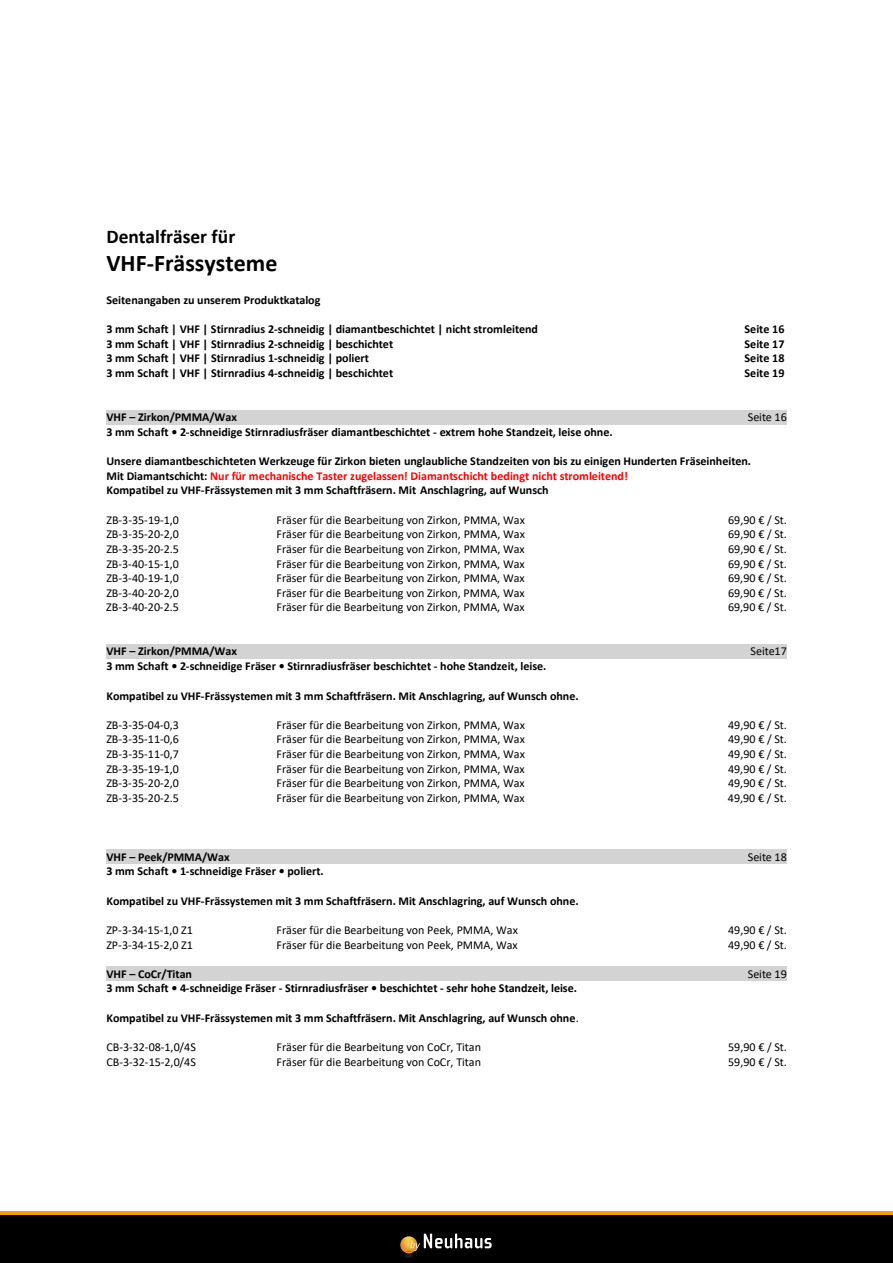
<style>
.page{position:relative;width:893px;height:1263px;background:#fff}
.page>*{position:absolute;margin:0;border:0;box-sizing:border-box;transform-origin:0 0}
.t1{font:700 24px "Calibri";color:#000}
.t2{font:700 19.5px "Calibri";color:#000}
.t3{font:700 12px/14.7px "Calibri";color:#000}
.t4{font:12px "Calibri";letter-spacing:-.005em;color:#000}
.s1{color:#f00}
.s2{font-weight:400}
</style>
<div class="page">
<div style="left:106px;top:410px;width:681px;height:14px;background:#d3d3d3"></div>
<div style="left:106px;top:644px;width:681px;height:15px;background:#d3d3d3"></div>
<div style="left:106px;top:849px;width:681px;height:15px;background:#d3d3d3"></div>
<div style="left:106px;top:966px;width:681px;height:15px;background:#d3d3d3"></div>
<div style="left:0;top:1212px;width:893px;height:51px;background:#000"></div>
<hr style="left:0;top:1212px;width:893px;height:3px;background:#f59c00">
<img style="left:400px;top:1239px;width:3px;height:12px">
<svg style="left:403px;top:1233px;width:89px;height:25px"></svg>
<h2 class="t2" style="left:106px;top:223px;width:130px">Dentalfräser für</h2>
<h1 class="t1" style="left:106px;top:246px;width:172px">VHF-Frässysteme</h1>
<p class="t3" style="left:106px;top:292px;width:216px">Seitenangaben zu unserem Produktkatalog</p>
<p class="t3" style="left:106px;top:322px;width:433px">3 mm Schaft | VHF | Stirnradius 2-schneidig | diamantbeschichtet | nicht stromleitend</p>
<p class="t3" style="left:744px;top:322px;width:41px">Seite 16</p>
<p class="t3" style="left:106px;top:336px;width:288px">3 mm Schaft | VHF | Stirnradius 2-schneidig | beschichtet</p>
<p class="t3" style="left:744px;top:336px;width:41px">Seite 17</p>
<p class="t3" style="left:106px;top:351px;width:264px">3 mm Schaft | VHF | Stirnradius 1-schneidig | poliert</p>
<p class="t3" style="left:744px;top:351px;width:41px">Seite 18</p>
<p class="t3" style="left:106px;top:366px;width:288px">3 mm Schaft | VHF | Stirnradius 4-schneidig | beschichtet</p>
<p class="t3" style="left:744px;top:366px;width:41px">Seite 19</p>
<p class="t3" style="left:106px;top:409px;width:132px">VHF – Zirkon/PMMA/Wax</p>
<p class="t4" style="left:748px;top:409px;width:41px">Seite 16</p>
<p class="t3" style="left:106px;top:424px;width:508px">3 mm Schaft • 2-schneidige Stirnradiusfräser diamantbeschichtet - extrem hohe Standzeit, leise ohne.</p>
<p class="t3" style="left:106px;top:453px;width:646px">Unsere diamantbeschichteten Werkzeuge für Zirkon bieten unglaubliche Standzeiten von bis zu einigen Hunderten Fräseinheiten.<br>Mit Diamantschicht: <span class="s1">Nur für mechanische Taster zugelassen! Diamantschicht bedingt nicht stromleitend!<br></span>Kompatibel zu VHF-Frässystemen mit 3 mm Schaftfräsern. Mit Anschlagring, auf Wunsch</p>
<p class="t4" style="left:106px;top:511px;width:74px">ZB-3-35-19-1,0</p>
<p class="t4" style="left:277px;top:511px;width:250px">Fräser für die Bearbeitung von Zirkon, PMMA, Wax</p>
<p class="t4" style="left:728px;top:511px;width:60px">69,90 € / St.</p>
<p class="t4" style="left:106px;top:526px;width:74px">ZB-3-35-20-2,0</p>
<p class="t4" style="left:277px;top:526px;width:250px">Fräser für die Bearbeitung von Zirkon, PMMA, Wax</p>
<p class="t4" style="left:728px;top:526px;width:60px">69,90 € / St.</p>
<p class="t4" style="left:106px;top:541px;width:74px">ZB-3-35-20-2.5</p>
<p class="t4" style="left:277px;top:541px;width:250px">Fräser für die Bearbeitung von Zirkon, PMMA, Wax</p>
<p class="t4" style="left:728px;top:541px;width:60px">69,90 € / St.</p>
<p class="t4" style="left:106px;top:555px;width:74px">ZB-3-40-15-1,0</p>
<p class="t4" style="left:276px;top:555px;width:250px">Fräser für die Bearbeitung von Zirkon, PMMA, Wax</p>
<p class="t4" style="left:728px;top:555px;width:60px">69,90 € / St.</p>
<p class="t4" style="left:106px;top:570px;width:74px">ZB-3-40-19-1,0</p>
<p class="t4" style="left:276px;top:570px;width:250px">Fräser für die Bearbeitung von Zirkon, PMMA, Wax</p>
<p class="t4" style="left:728px;top:570px;width:60px">69,90 € / St.</p>
<p class="t4" style="left:106px;top:584px;width:74px">ZB-3-40-20-2,0</p>
<p class="t4" style="left:276px;top:584px;width:250px">Fräser für die Bearbeitung von Zirkon, PMMA, Wax</p>
<p class="t4" style="left:728px;top:584px;width:60px">69,90 € / St.</p>
<p class="t4" style="left:106px;top:599px;width:74px">ZB-3-40-20-2.5</p>
<p class="t4" style="left:276px;top:599px;width:250px">Fräser für die Bearbeitung von Zirkon, PMMA, Wax</p>
<p class="t4" style="left:728px;top:599px;width:60px">69,90 € / St.</p>
<p class="t3" style="left:106px;top:644px;width:132px">VHF – Zirkon/PMMA/Wax</p>
<p class="t4" style="left:750px;top:643px;width:38px">Seite17</p>
<p class="t3" style="left:106px;top:659px;width:442px">3 mm Schaft • 2-schneidige Fräser • Stirnradiusfräser beschichtet - hohe Standzeit, leise.</p>
<p class="t3" style="left:106px;top:688px;width:474px">Kompatibel zu VHF-Frässystemen mit 3 mm Schaftfräsern. Mit Anschlagring, auf Wunsch ohne.</p>
<p class="t4" style="left:106px;top:716px;width:74px">ZB-3-35-04-0,3</p>
<p class="t4" style="left:277px;top:716px;width:250px">Fräser für die Bearbeitung von Zirkon, PMMA, Wax</p>
<p class="t4" style="left:728px;top:716px;width:60px">49,90 € / St.</p>
<p class="t4" style="left:106px;top:731px;width:74px">ZB-3-35-11-0,6</p>
<p class="t4" style="left:277px;top:731px;width:250px">Fräser für die Bearbeitung von Zirkon, PMMA, Wax</p>
<p class="t4" style="left:728px;top:731px;width:60px">49,90 € / St.</p>
<p class="t4" style="left:106px;top:746px;width:74px">ZB-3-35-11-0,7</p>
<p class="t4" style="left:277px;top:746px;width:250px">Fräser für die Bearbeitung von Zirkon, PMMA, Wax</p>
<p class="t4" style="left:728px;top:746px;width:60px">49,90 € / St.</p>
<p class="t4" style="left:106px;top:760px;width:74px">ZB-3-35-19-1,0</p>
<p class="t4" style="left:277px;top:760px;width:250px">Fräser für die Bearbeitung von Zirkon, PMMA, Wax</p>
<p class="t4" style="left:728px;top:760px;width:60px">49,90 € / St.</p>
<p class="t4" style="left:106px;top:775px;width:74px">ZB-3-35-20-2,0</p>
<p class="t4" style="left:276px;top:775px;width:250px">Fräser für die Bearbeitung von Zirkon, PMMA, Wax</p>
<p class="t4" style="left:728px;top:775px;width:60px">49,90 € / St.</p>
<p class="t4" style="left:106px;top:790px;width:74px">ZB-3-35-20-2.5</p>
<p class="t4" style="left:276px;top:790px;width:250px">Fräser für die Bearbeitung von Zirkon, PMMA, Wax</p>
<p class="t4" style="left:728px;top:790px;width:60px">49,90 € / St.</p>
<p class="t3" style="left:106px;top:849px;width:125px">VHF – Peek/PMMA/Wax</p>
<p class="t4" style="left:748px;top:848px;width:41px">Seite 18</p>
<p class="t3" style="left:106px;top:864px;width:219px">3 mm Schaft • 1-schneidige Fräser • poliert.</p>
<p class="t3" style="left:106px;top:893px;width:474px">Kompatibel zu VHF-Frässystemen mit 3 mm Schaftfräsern. Mit Anschlagring, auf Wunsch ohne.</p>
<p class="t4" style="left:106px;top:922px;width:88px">ZP-3-34-15-1,0 Z1</p>
<p class="t4" style="left:277px;top:922px;width:243px">Fräser für die Bearbeitung von Peek, PMMA, Wax</p>
<p class="t4" style="left:728px;top:922px;width:60px">49,90 € / St.</p>
<p class="t4" style="left:106px;top:936px;width:88px">ZP-3-34-15-2,0 Z1</p>
<p class="t4" style="left:277px;top:936px;width:243px">Fräser für die Bearbeitung von Peek, PMMA, Wax</p>
<p class="t4" style="left:728px;top:936px;width:60px">49,90 € / St.</p>
<p class="t3" style="left:106px;top:966px;width:87px">VHF – CoCr/Titan</p>
<p class="t4" style="left:748px;top:965px;width:41px">Seite 19</p>
<p class="t3" style="left:106px;top:981px;width:472px">3 mm Schaft • 4-schneidige Fräser - Stirnradiusfräser • beschichtet - sehr hohe Standzeit, leise.</p>
<p class="t3" style="left:106px;top:1010px;width:474px">Kompatibel zu VHF-Frässystemen mit 3 mm Schaftfräsern. Mit Anschlagring, auf Wunsch ohne<span class="s2">.</span></p>
<p class="t4" style="left:106px;top:1039px;width:91px">CB-3-32-08-1,0/4S</p>
<p class="t4" style="left:277px;top:1039px;width:206px">Fräser für die Bearbeitung von CoCr, Titan</p>
<p class="t4" style="left:728px;top:1039px;width:60px">59,90 € / St.</p>
<p class="t4" style="left:106px;top:1053px;width:91px">CB-3-32-15-2,0/4S</p>
<p class="t4" style="left:277px;top:1053px;width:206px">Fräser für die Bearbeitung von CoCr, Titan</p>
<p class="t4" style="left:728px;top:1053px;width:60px">59,90 € / St.</p>
</div>
